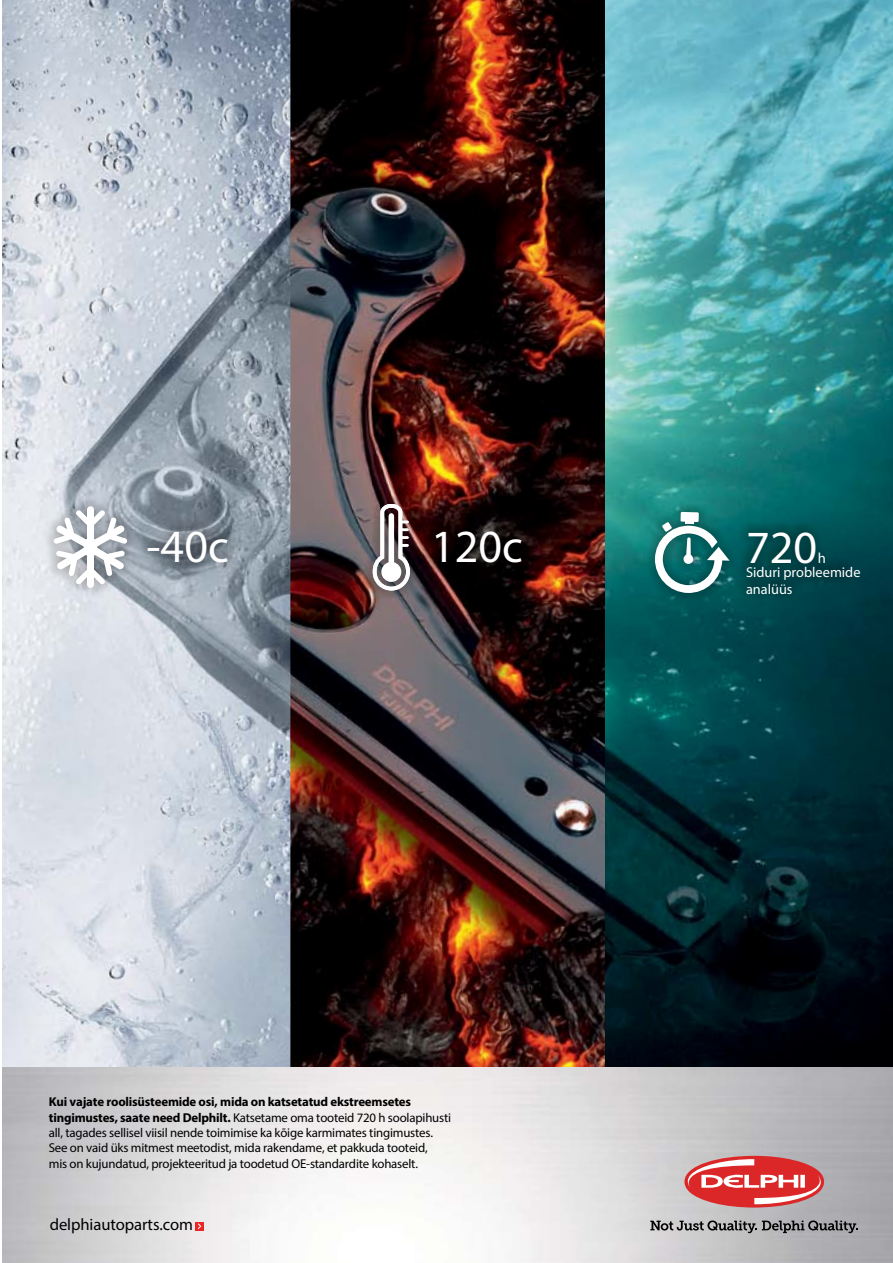
<style>
.page{position:relative;width:893px;height:1263px;background:#fff}
.page>*{position:absolute;margin:0;border:0;box-sizing:border-box;transform-origin:0 0}
.t1{font:700 condensed 46.2px "Helvetica Neue";color:#fff}
.t2{font:16.65px "Museo Sans 500";letter-spacing:-.005em;color:#000}
.t3{font:700 condensed 14.7px "Helvetica Neue";color:#fff}
.t4{font:700 condensed 14.25px/17.2px "Helvetica Neue";color:#fff}
.t5{font:12.9px/15.5px "Myriad Pro";letter-spacing:-.015em;color:#000}
.s1{font-weight:700}
</style>
<div class="page">
<img style="left:2px;top:0;width:891px;height:1067px">
<svg style="left:45px;top:498px;width:191px;height:98px;background:#8f99a3"></svg>
<svg style="left:53px;top:506px;width:75px;height:82px"></svg>
<svg style="left:364px;top:495px;width:162px;height:104px;background:#261515"></svg>
<svg style="left:373px;top:504px;width:37px;height:86px"></svg>
<svg style="left:646px;top:503px;width:209px;height:99px;background:#025255"></svg>
<svg style="left:654px;top:512px;width:76px;height:81px"></svg>
<img style="left:2px;top:1067px;width:891px;height:196px">
<svg style="left:684px;top:1156px;width:140px;height:51px;background:#db6d6d"></svg>
<svg style="left:650px;top:1220px;width:208px;height:13px;background:#848485"></svg>
<div style="left:195px;top:1222px;width:9px;height:8px;background:#ea2523"></div>
<svg style="left:197px;top:1223px;width:5px;height:6px"></svg>
<h1 class="t1" style="left:146px;top:518px;width:84px">-40c</h1>
<h1 class="t1" style="left:431px;top:518px;width:93px">120c</h1>
<h1 class="t1" style="left:746px;top:519px;width:73px">720</h1>
<p class="t3" style="left:818px;top:549px;width:10px">h</p>
<p class="t4" style="left:746px;top:563px;width:116px">Siduri probleemide analüüs</p>
<p class="t5" style="left:49px;top:1094px;width:404px"><span class="s1">Kui vajate roolisüsteemide osi, mida on katsetatud ekstreemsetes tingimustes, saate need Delphilt.</span> Katsetame oma tooteid 720 h soolapihusti all, tagades sellisel viisil nende toimimise ka kõige karmimates tingimustes.<br>See on vaid üks mitmest meetodist, mida rakendame, et pakkuda tooteid,<br>mis on kujundatud, projekteeritud ja toodetud OE-standardite kohaselt.</p>
<p class="t2" style="left:50px;top:1214px;width:145px">delphiautoparts.com</p>
</div>
